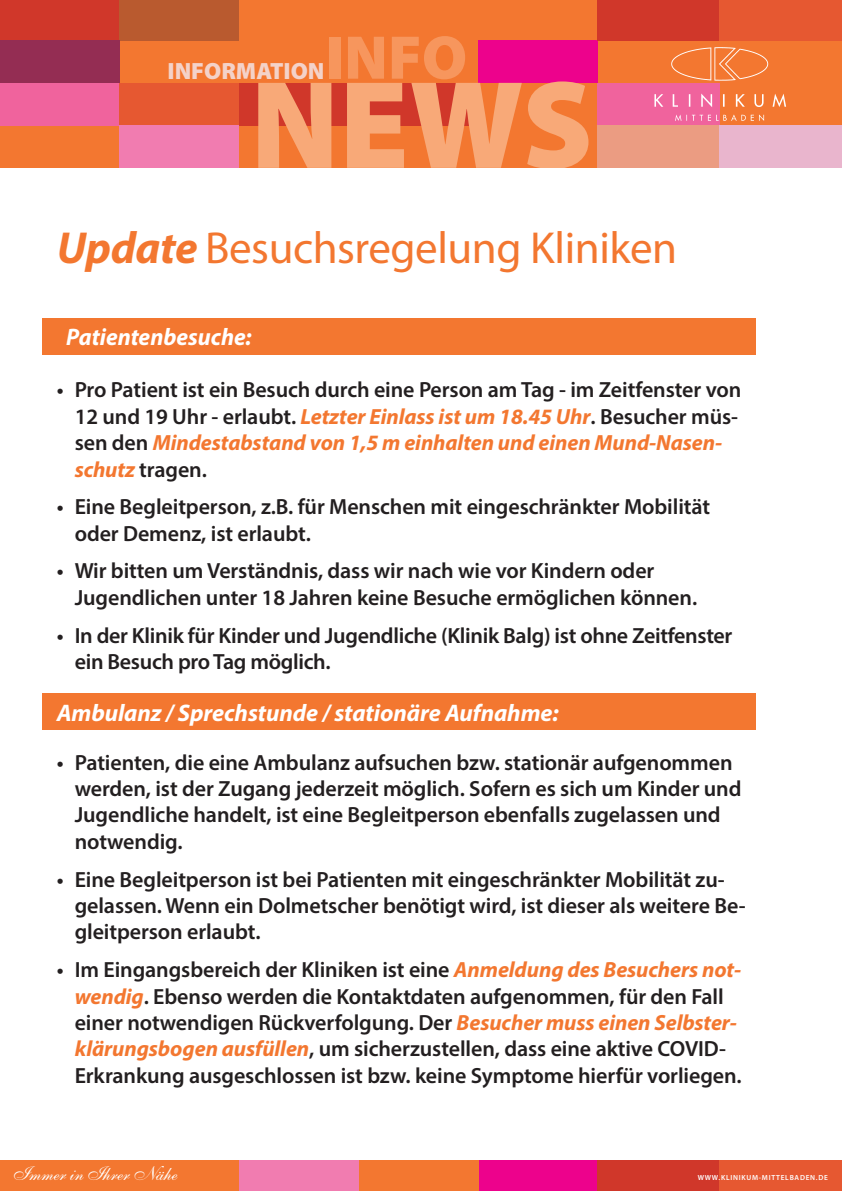
<style>
.page{position:relative;width:842px;height:1191px;background:#fff}
.page>*{position:absolute;margin:0;border:0;box-sizing:border-box;transform-origin:0 0}
.t1{font:126px "Myriad MM 830 600";color:#f8a978}
.t2{font:62.2px "Myriad MM 830 600";color:#f7965d}
.t3{font:45px "Myriad Pro";letter-spacing:-.01em;color:#f37730}
.t4{font:italic 700 24px "Myriad Pro";letter-spacing:-.005em;color:#fff}
.t5{font:23.6px "Myriad MM 830 600";color:#f3d2c9}
.t6{font:600 22px/26.4px "Myriad Pro";letter-spacing:-.005em;color:#231f20}
.t7{font:19.8px "Shelley Allegro BT";color:#fff}
.t8{font:7.3px "Myriad MM 565 600";letter-spacing:.1em;color:#fff}
.s1{font-weight:700;font-style:italic}
.s2{font-weight:700;font-style:italic;color:#f37730}
</style>
<div class="page">
<div style="left:478px;top:1160px;width:120px;height:31px;background:#ed028c"></div>
<div style="left:355px;top:1160px;width:123px;height:31px;background:#f37730"></div>
<div style="left:0;top:1160px;width:243px;height:31px;background:#f37730"></div>
<div style="left:598px;top:1160px;width:122px;height:31px;background:#d0372a"></div>
<div style="left:720px;top:1160px;width:122px;height:31px;background:#e65831"></div>
<div style="left:0;top:0;width:842px;height:168px;background:#f37730"></div>
<div style="left:0;top:0;width:120px;height:40px;background:#d0372a"></div>
<div style="left:120px;top:0;width:119px;height:40px;background:#b95a2f"></div>
<div style="left:478px;top:40px;width:120px;height:43px;background:#ed028c"></div>
<div style="left:0;top:40px;width:120px;height:43px;background:#942d53"></div>
<div style="left:239px;top:83px;width:239px;height:42px;background:#d0372a"></div>
<div style="left:0;top:83px;width:120px;height:42px;background:#f0639d"></div>
<div style="left:120px;top:83px;width:119px;height:42px;background:#e65831"></div>
<div style="left:120px;top:125px;width:119px;height:43px;background:#f17cb0"></div>
<div style="left:598px;top:0;width:122px;height:40px;background:#d0372a"></div>
<div style="left:720px;top:0;width:122px;height:40px;background:#e65831"></div>
<div style="left:598px;top:83px;width:122px;height:42px;background:#f0639d"></div>
<div style="left:598px;top:125px;width:122px;height:43px;background:#eb9c82"></div>
<div style="left:720px;top:125px;width:122px;height:43px;background:#e9b5cd"></div>
<img style="left:643px;top:36px;width:154px;height:91px">
<div style="left:239px;top:1160px;width:120px;height:31px;background:#f17cb0"></div>
<div style="left:43px;top:318px;width:712px;height:37px;background:#f37730"></div>
<div style="left:43px;top:693px;width:712px;height:36px;background:#f37730"></div>
<h2 class="t2" style="left:325px;top:25px;width:144px">INFO</h2>
<h1 class="t1" style="left:250px;top:59px;width:344px">NEWS</h1>
<p class="t5" style="left:167px;top:58px;width:159px">INFORMATION</p>
<h3 class="t3" style="left:57px;top:221px;width:622px"><span class="s1">Update</span> Besuchsregelung Kliniken</h3>
<p class="t4" style="left:66px;top:321px;width:187px">Patientenbesuche:</p>
<p class="t6" style="left:75px;top:376px;width:668px;text-indent:-18px">• Pro Patient ist ein Besuch durch eine Person am Tag - im Zeitfenster von 12 und 19 Uhr - erlaubt. <span class="s2">Letzter Einlass ist um 18.45 Uhr</span>. Besucher müs&shy;sen den <span class="s2">Mindestabstand von 1,5 m einhalten und einen Mund-Nasen&shy;schutz</span> tragen.</p>
<p class="t6" style="left:75px;top:493px;width:637px;text-indent:-18px">• Eine Begleitperson, z.B. für Menschen mit eingeschränkter Mobilität oder Demenz, ist erlaubt.</p>
<p class="t6" style="left:75px;top:557px;width:624px;text-indent:-18px">• Wir bitten um Verständnis, dass wir nach wie vor Kindern oder<br>Jugendlichen unter 18 Jahren keine Besuche ermöglichen können.</p>
<p class="t6" style="left:75px;top:621px;width:659px;text-indent:-18px">• In der Klinik für Kinder und Jugendliche (Klinik Balg) ist ohne Zeitfenster ein Besuch pro Tag möglich.</p>
<p class="t4" style="left:57px;top:697px;width:503px">Ambulanz / Sprechstunde / stationäre Aufnahme:</p>
<p class="t6" style="left:75px;top:748px;width:668px;text-indent:-18px">• Patienten, die eine Ambulanz aufsuchen bzw. stationär aufgenommen werden, ist der Zugang jederzeit möglich. Sofern es sich um Kinder und Jugendliche handelt, ist eine Begleitperson ebenfalls zugelassen und notwendig.</p>
<p class="t6" style="left:75px;top:865px;width:673px;text-indent:-18px">• Eine Begleitperson ist bei Patienten mit eingeschränkter Mobilität zu&shy;gelassen. Wenn ein Dolmetscher benötigt wird, ist dieser als weitere Be&shy;gleitperson erlaubt.</p>
<p class="t6" style="left:75px;top:956px;width:668px;text-indent:-18px">• Im Eingangsbereich der Kliniken ist eine <span class="s2">Anmeldung des Besuchers not&shy;wendig</span>. Ebenso werden die Kontaktdaten aufgenommen, für den Fall einer notwendigen Rückverfolgung. Der <span class="s2">Besucher muss einen Selbster&shy;klärungsbogen ausfüllen</span>, um sicherzustellen, dass eine aktive COVID-Erkrankung ausgeschlossen ist bzw. keine Symptome hierfür vorliegen.</p>
<p class="t7" style="left:12px;top:1161px;width:167px">Immer inIhrer Nähe</p>
<p class="t8" style="left:698px;top:1173px;width:132px">WWW.KLINIKUM-MITTELBADEN.DE</p>
</div>
